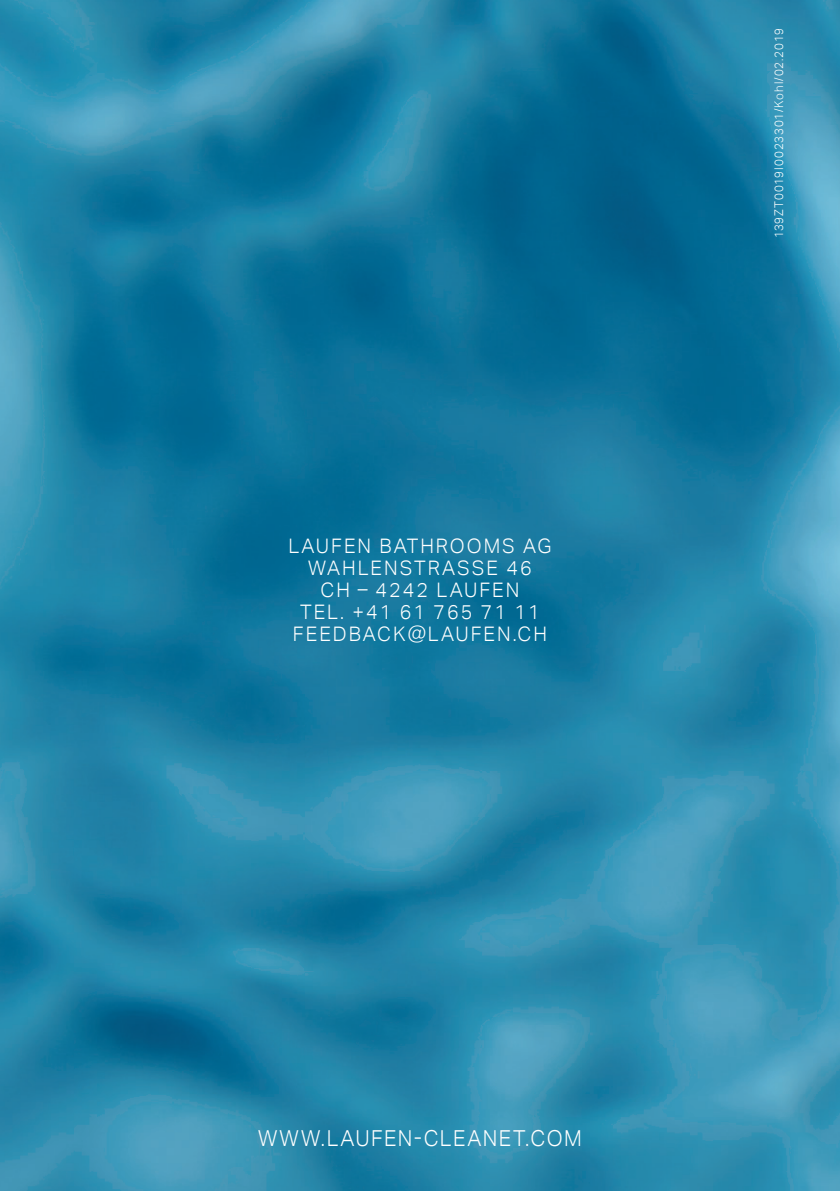
<style>
.page{position:relative;width:840px;height:1191px;background:#fff}
.page>*{position:absolute;margin:0;border:0;box-sizing:border-box;transform-origin:0 0}
.t1{font:300 22px "Aktiv Grotesk";letter-spacing:.07em;color:#fff;scale:.96 1}
.t2{font:300 20px/22px "Aktiv Grotesk";letter-spacing:.1em;color:#fff;text-align:center}
.t3{font:300 12px "Aktiv Grotesk";letter-spacing:.075em;color:#fff;scale:.96 1}
</style>
<div class="page">
<img style="left:0;top:0;width:839px;height:1191px">
<p class="t2" style="left:288px;top:535px;width:264px">LAUFEN BATHROOMS AG<br>WAHLENSTRASSE 46<br>CH – 4242 LAUFEN<br>TEL. +41 61 765 71 11<br>FEEDBACK@LAUFEN.CH</p>
<p class="t3" style="left:771px;top:238px;width:220px;rotate:-90deg">139ZT0019I0023301/Kohl/02.2019</p>
<p class="t1" style="left:258px;top:1125px;width:338px">WWW.LAUFEN-CLEANET.COM</p>
</div>
